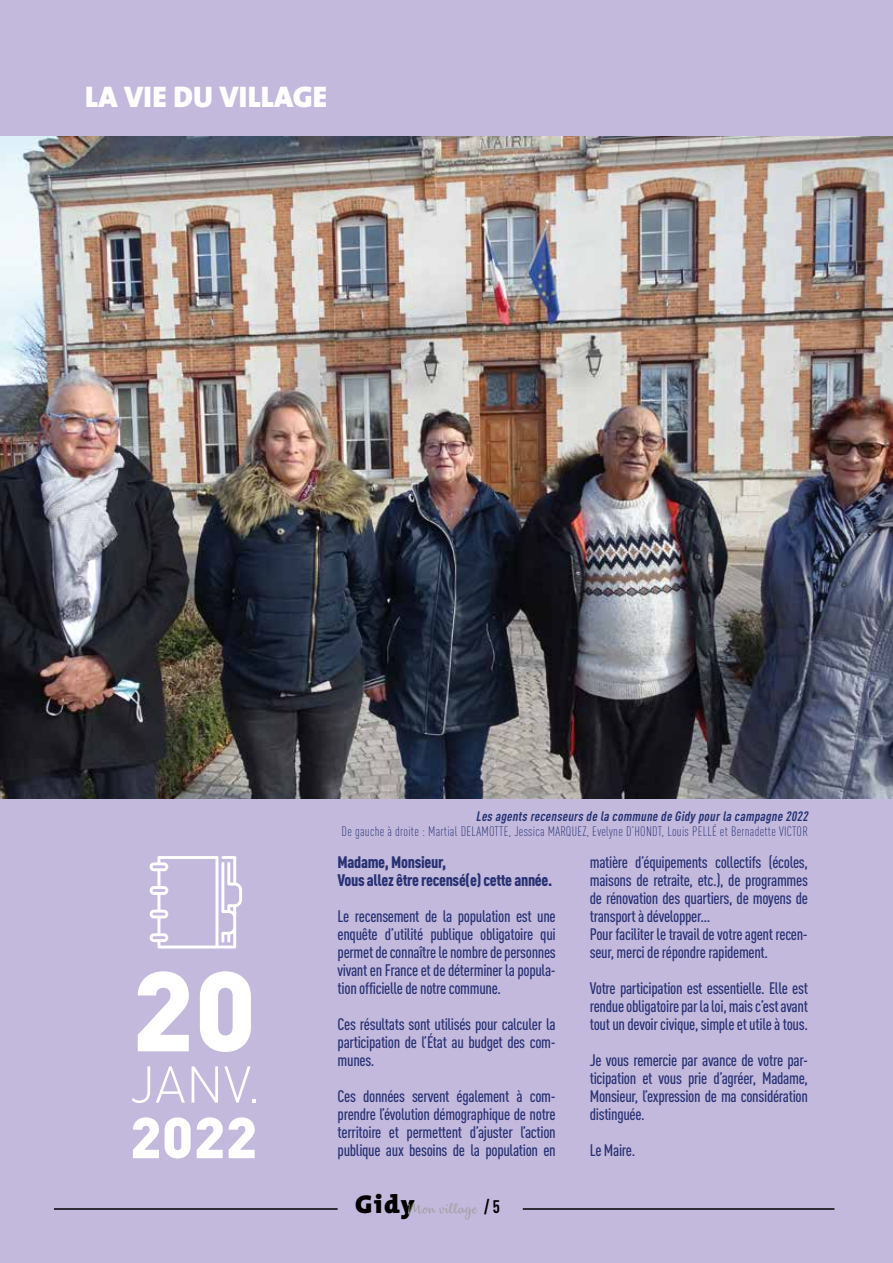
<style>
.page{position:relative;width:893px;height:1263px;background:#c3b9dc}
.page>*{position:absolute;margin:0;border:0;box-sizing:border-box;transform-origin:0 0}
.t1{font:900 111.45px "DIN Pro";color:#fff}
.t2{font:900 56.85px "DIN Pro";color:#fff}
.t3{font:300 51px "DIN Pro";color:#fff}
.t4{font:900 30px "The Mix";color:#fff}
.t5{font:500 condensed 16.5px/18px "DIN Pro";letter-spacing:-.02em;color:#293274;text-align:justify}
.t6{font:900 condensed 16.5px/18px "DIN Pro";letter-spacing:-.02em;color:#293274}
.t7{font:13.8px "Dulcelin";letter-spacing:.05em;color:#9d9d9c}
.t8{font:300 condensed 13.5px "DIN Pro";letter-spacing:.02em;color:#273475}
.t9{font:italic 700 condensed 13.5px "DIN Pro";color:#273475}
.s1{font-family:"The Mix";font-weight:900;font-size:25.95px;color:#000}
.s2{font-family:"DIN Pro";font-weight:700;font-stretch:condensed;font-size:18px;color:#000}
</style>
<div class="page">
<hr style="left:523px;top:1208px;width:311px;height:2px;background:#000">
<img style="left:0;top:136px;width:893px;height:663px">
<svg style="left:150px;top:856px;width:92px;height:92px"></svg>
<hr style="left:54px;top:1208px;width:284px;height:2px;background:#000">
<h3 class="t4" style="left:85px;top:71px;width:244px">LA VIE DU VILLAGE</h3>
<h1 class="t1" style="left:132px;top:915px;width:126px">20</h1>
<h3 class="t3" style="left:130px;top:1045px;width:132px">JANV.</h3>
<h2 class="t2" style="left:130px;top:1089px;width:129px">2022</h2>
<p class="t9" style="left:476px;top:806px;width:337px">Les agents recenseurs de la commune de Gidy pourla campagne 2022</p>
<p class="t8" style="left:342px;top:821px;width:468px">De gauche à droite : Martial DELAMOTTE, Jessica MARQUEZ, Evelyne D’HONDT, Louis PELLÉ et Bernadette VICTOR</p>
<p class="t6" style="left:338px;top:851px;width:216px">Madame, Monsieur,<br>Vous allez être recensé(e) cette année.</p>
<p class="t5" style="left:338px;top:905px;width:220px">Le recensement de la population est une enquête d’utilité publique obligatoire qui permet de connaître le nombre de personnes vivant en France et de déterminer la popula&shy;tion officielle de notre commune.</p>
<p class="t5" style="left:338px;top:1013px;width:220px">Ces résultats sont utilisés pour calculer la participation de l’État au budget des com&shy;munes.</p>
<p class="t5" style="left:338px;top:1085px;width:220px">Ces données servent également à com&shy;prendre l’évolution démographique de notre territoire et permettent d’ajuster l’action publique aux besoins de la population en</p>
<p class="t7" style="left:355px;top:1200px;width:146px"><span class="s1">Gidy</span>Mon village <span class="s2">/ 5</span></p>
<p class="t5" style="left:590px;top:851px;width:220px;text-align:left">matière d’équipements collectifs (écoles, maisons de retraite, etc.), de programmes de rénovation des quartiers, de moyens de transport à développer…<br>Pour faciliter le travail de votre agent recen&shy;seur, merci de répondre rapidement.</p>
<p class="t5" style="left:590px;top:977px;width:220px">Votre participation est essentielle. Elle est rendue obligatoire par la loi, mais c’est avant tout un devoir civique, simple et utile à tous.</p>
<p class="t5" style="left:590px;top:1049px;width:220px">Je vous remercie par avance de votre par&shy;ticipation et vous prie d’agréer, Madame, Monsieur, l’expression de ma considération distinguée.</p>
<p class="t5" style="left:590px;top:1139px;width:47px">Le Maire.</p>
</div>
